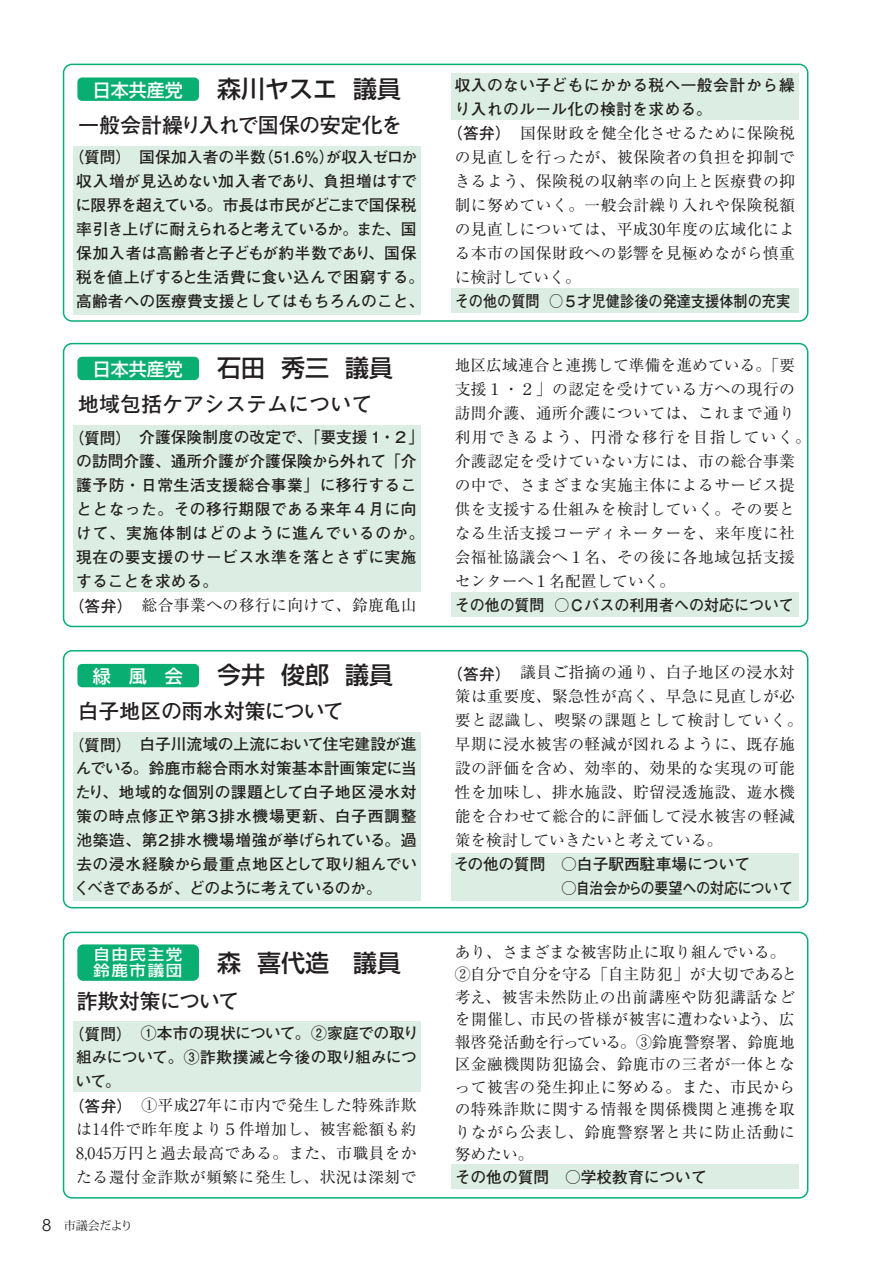
<style>
.page{position:relative;width:893px;height:1263px;background:#fff}
.page>*{position:absolute;margin:0;border:0;box-sizing:border-box;transform-origin:0 0}
.t1{font:500 24px "Shin Go Pr 5";color:#231f20}
.t2{font:700 21px "Futo Go B101 Pr 5";letter-spacing:-.02em;color:#231f20}
.t3{font:700 21px "Futo Go B101 Pr 5";color:#231f20}
.t4{font:700 21px "Futo Go B101 Pr 5";letter-spacing:-.055em;color:#231f20}
.t5{font:500 18px "Shin Go Pr 5";color:#fff}
.t6{font:15.75px/24px "Ryumin Pr 5";letter-spacing:.03em;color:#231f20}
.t7{font:700 15.75px/24px "Futo Go B101 Pr 5";letter-spacing:.005em;color:#231f20;text-align:center}
.t8{font:700 15.75px "Futo Go B101 Pr 5";letter-spacing:.03em;color:#231f20}
.t9{font:700 15.75px "Futo Go B101 Pr 5";letter-spacing:.025em;color:#231f20}
.t10{font:700 15.75px "Futo Go B101 Pro";color:#231f20;scale:.9 1}
.t11{font:700 15.75px "Futo Go B101 Pr 5";letter-spacing:-.02em;color:#231f20}
.t12{font:700 15.75px "Futo Go B101 Pr 5";letter-spacing:.055em;color:#231f20}
.t13{font:15.75px "Ryumin Pr 5";color:#231f20}
.t14{font:500 14.85px/16.5px "Shin Go Pr 5";letter-spacing:.1em;color:#fff;scale:1.11 1}
.t15{font:12px "Koz Min Pro";letter-spacing:-.03em;color:#231f20}
.s1{font-family:"Futo Go B101 Pr 5";font-weight:700}
.s2{font-family:"Century Gothic";font-size:16.5px}
.s3{font-family:"Futo Go B101 Pro";font-weight:700}
</style>
<div class="page">
<div style="left:451px;top:592px;width:348px;height:25px;background:#dceee4"></div>
<div style="left:451px;top:288px;width:348px;height:25px;background:#dceee4"></div>
<div style="left:451px;top:73px;width:348px;height:47px;background:#dceee4"></div>
<div style="left:451px;top:853px;width:348px;height:48px;background:#dceee4"></div>
<div style="left:451px;top:1164px;width:348px;height:25px;background:#dceee4"></div>
<div style="left:77px;top:944px;width:122px;height:37px;background:#09ae73;border-radius:6px"></div>
<div style="left:73px;top:146px;width:348px;height:169px;background:#dceee4"></div>
<div style="left:63px;top:64px;width:745px;height:258px;border:2px solid #09ae73;border-radius:9px"></div>
<div style="left:77px;top:77px;width:122px;height:24px;background:#09ae73;border-radius:5px"></div>
<div style="left:73px;top:425px;width:348px;height:167px;background:#dceee4"></div>
<div style="left:63px;top:343px;width:745px;height:284px;border:2px solid #09ae73;border-radius:9px"></div>
<div style="left:77px;top:357px;width:122px;height:23px;background:#09ae73;border-radius:5px"></div>
<div style="left:73px;top:733px;width:348px;height:168px;background:#dceee4"></div>
<div style="left:63px;top:650px;width:745px;height:258px;border:2px solid #09ae73;border-radius:9px"></div>
<div style="left:77px;top:664px;width:122px;height:23px;background:#09ae73;border-radius:5px"></div>
<div style="left:73px;top:1021px;width:348px;height:70px;background:#dceee4"></div>
<div style="left:63px;top:932px;width:745px;height:266px;border:2px solid #09ae73;border-radius:9px"></div>
<p class="t5" style="left:93px;top:75px;width:91px">日本共産党</p>
<p class="t1" style="left:217px;top:69px;width:185px">森川ヤスエ 議員</p>
<p class="t2" style="left:78px;top:108px;width:326px">一般会計繰り入れで国保の安定化を</p>
<p class="t7" style="left:68px;top:144px;width:357px">（質問）国保加入者の半数（51.6％）が収入ゼロか収入増が見込めない加入者であり、負担増はすでに限界を超えている。市長は市民がどこまで国保税率引き上げに耐えられると考えているか。また、国保加入者は高齢者と子どもが約半数であり、国保税を値上げすると生活費に食い込んで困窮する。高齢者への医療費支援としてはもちろんのこと、</p>
<p class="t5" style="left:93px;top:354px;width:92px">日本共産党</p>
<p class="t1" style="left:217px;top:348px;width:177px">石田 秀三 議員</p>
<p class="t3" style="left:78px;top:387px;width:296px">地域包括ケアシステムについて</p>
<p class="t7" style="left:68px;top:424px;width:357px">（質問）　介護保険制度の改定で、「要支援１・２」</p>
<p class="t7" style="left:76px;top:448px;width:342px">の訪問介護、通所介護が介護保険から外れて「介</p>
<p class="t8" style="left:76px;top:472px;width:342px">護予防・日常生活支援総合事業」に移行するこ</p>
<p class="t8" style="left:76px;top:496px;width:342px">ととなった。その移行期限である来年４月に向</p>
<p class="t12" style="left:76px;top:520px;width:350px">けて、実施体制はどのように進んでいるのか。</p>
<p class="t8" style="left:76px;top:544px;width:342px">現在の要支援のサービス水準を落とさずに実施</p>
<p class="t7" style="left:76px;top:568px;width:143px">することを求める。</p>
<p class="t6" style="left:68px;top:592px;width:350px"><span class="s1">（答弁）</span>総合事業への移行に向けて、鈴鹿亀山</p>
<p class="t5" style="left:93px;top:661px;width:92px">緑　風　会</p>
<p class="t1" style="left:217px;top:656px;width:177px">今井 俊郎 議員</p>
<p class="t2" style="left:78px;top:695px;width:268px">白子地区の雨水対策について</p>
<p class="t7" style="left:74px;top:731px;width:344px;text-align:justify;text-indent:-6px">（質問）白子川流域の上流において住宅建設が進んでいる。鈴鹿市総合雨水対策基本計画策定に当たり、地域的な個別の課題として白子地区浸水対策の時点修正や第３排水機場更新、白子西調整池築造、第２排水機場増強が挙げられている。過去の浸水経験から最重点地区として取り組んでいくべきであるが、どのように考えているのか。</p>
<p class="t14" style="left:93px;top:945px;width:82px">自由民主党鈴鹿市議団</p>
<p class="t1" style="left:217px;top:943px;width:185px">森 喜代造 議員</p>
<p class="t4" style="left:77px;top:984px;width:164px">詐欺対策について</p>
<p class="t7" style="left:68px;top:1019px;width:352px">（質問） ①本市の現状について。②家庭での取り</p>
<p class="t11" style="left:76px;top:1044px;width:342px">組みについて。③詐欺撲滅と今後の取り組みにつ</p>
<p class="t7" style="left:76px;top:1067px;width:47px">いて。</p>
<p class="t6" style="left:68px;top:1091px;width:349px"><span class="s1">（答弁）</span> ①平成27年に市内で発生した特殊詐欺</p>
<p class="t6" style="left:76px;top:1115px;width:342px">は14件で昨年度より５件増加し、被害総額も約</p>
<p class="t6" style="left:76px;top:1139px;width:342px">8,045万円と過去最高である。また、市職員をか</p>
<p class="t6" style="left:76px;top:1163px;width:342px">たる還付金詐欺が頻繁に発生し、状況は深刻で</p>
<p class="t15" style="left:42px;top:1217px;width:92px"><span class="s2">8</span> 市議会だより</p>
<p class="t9" style="left:455px;top:73px;width:342px">収入のない子どもにかかる税へ一般会計から繰</p>
<p class="t9" style="left:455px;top:97px;width:259px">り入れのルール化の検討を求める。</p>
<p class="t6" style="left:447px;top:120px;width:350px"><span class="s1">（答弁）</span>国保財政を健全化させるために保険税</p>
<p class="t6" style="left:455px;top:144px;width:342px">の見直しを行ったが、被保険者の負担を抑制で</p>
<p class="t6" style="left:455px;top:168px;width:342px">きるよう、保険税の収納率の向上と医療費の抑</p>
<p class="t6" style="left:455px;top:192px;width:342px">制に努めていく。一般会計繰り入れや保険税額</p>
<p class="t6" style="left:455px;top:216px;width:342px">の見直しについては、平成30年度の広域化によ</p>
<p class="t6" style="left:455px;top:240px;width:342px">る本市の国保財政への影響を見極めながら慎重</p>
<p class="t13" style="left:455px;top:265px;width:127px">に検討していく。</p>
<p class="t10" style="left:455px;top:289px;width:374px">その他の質問 ○５才児健診後の発達支援体制の充実</p>
<p class="t6" style="left:455px;top:352px;width:357px">地区広域連合と連携して準備を進めている。「要支援１・２」の認定を受けている方への現行の訪問介護、通所介護については、これまで通り利用できるよう、円滑な移行を目指していく。介護認定を受けていない方には、市の総合事業の中で、さまざまな実施主体によるサービス提供を支援する仕組みを検討していく。その要となる生活支援コーディネーターを、来年度に社会福祉協議会へ１名、その後に各地域包括支援センターへ１名配置していく。<br><span class="s3">その他の質問 ○Ｃバスの利用者への対応について</span></p>
<p class="t6" style="left:453px;top:659px;width:351px;text-indent:-7px"><span class="s1">（答弁）</span>議員ご指摘の通り、白子地区の浸水対策は重要度、緊急性が高く、早急に見直しが必要と認識し、喫緊の課題として検討していく。早期に浸水被害の軽減が図れるように、既存施設の評価を含め、効率的、効果的な実現の可能性を加味し、排水施設、貯留浸透施設、遊水機能を合わせて総合的に評価して浸水被害の軽減策を検討していきたいと考えている。<br><span class="s3">その他の質問　○白子駅西駐車場について<br>　　　　　　 ○自治会からの要望への対応について</span></p>
<p class="t6" style="left:455px;top:939px;width:344px;line-height:22.5px">あり、さまざまな被害防止に取り組んでいる。<br>②自分で自分を守る「自主防犯」が大切であると考え、被害未然防止の出前講座や防犯講話などを開催し、市民の皆様が被害に遭わないよう、広報啓発活動を行っている。③鈴鹿警察署、鈴鹿地区金融機関防犯協会、鈴鹿市の三者が一体となって被害の発生抑止に努める。また、市民からの特殊詐欺に関する情報を関係機関と連携を取りながら公表し、鈴鹿警察署と共に防止活動に努めたい。<br><span class="s3">その他の質問　○学校教育について</span></p>
</div>
